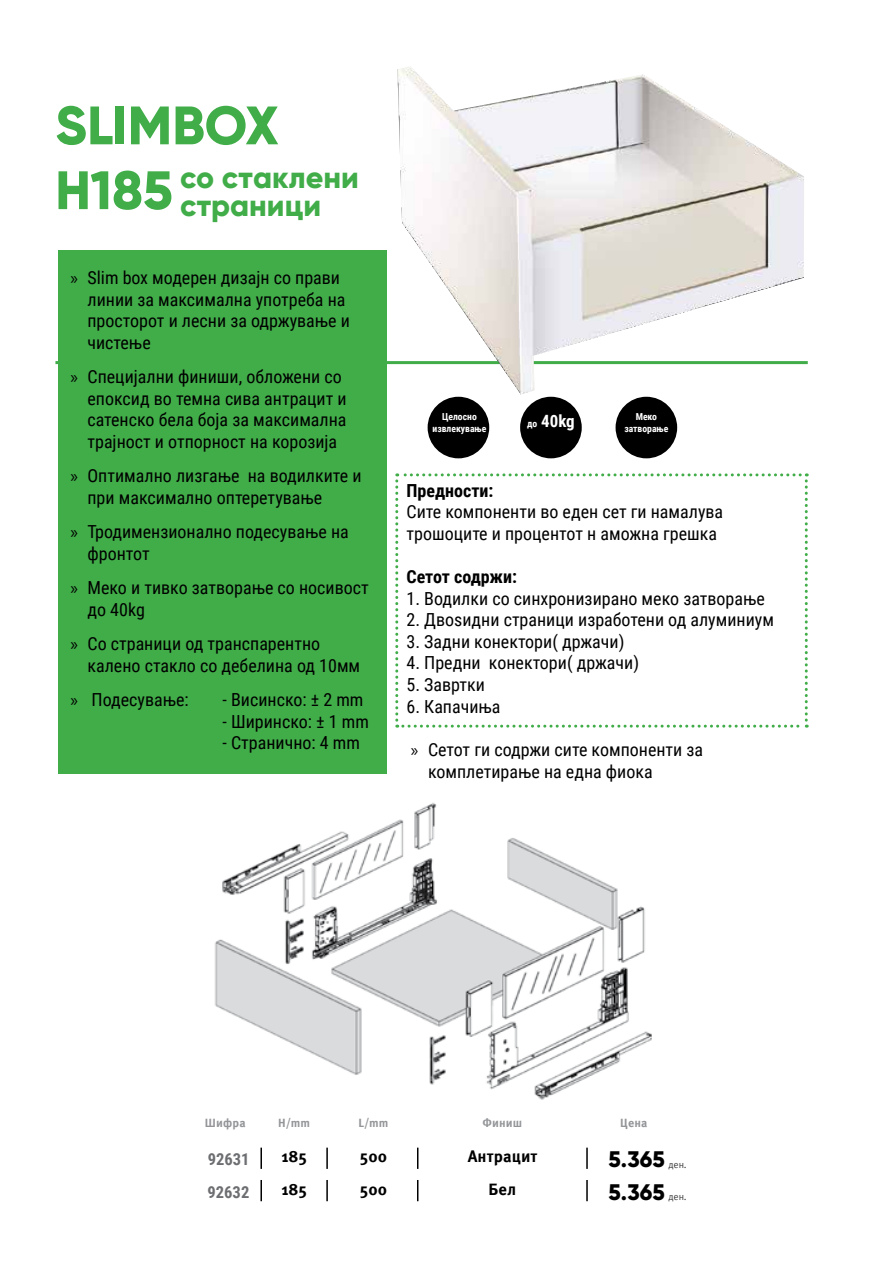
<style>
.page{position:relative;width:893px;height:1263px;background:#fff}
.page>*{position:absolute;margin:0;border:0;box-sizing:border-box;transform-origin:0 0}
.t1{font:800 54px "Gilroy";color:#41ad49}
.t2{font:800 30.6px/28px "Gilroy";color:#41ad49}
.t3{font:800 22.5px/33px "Gilroy";letter-spacing:.005em;color:#000}
.t4{font:18px/21.6px "Roboto Condensed";color:#000}
.t5{font:700 18px "Roboto Condensed";color:#000}
.t6{font:700 16.95px "Roboto Condensed";color:#fff}
.t7{font:700 16.5px/33px "Meta Pro";letter-spacing:.005em;color:#000}
.t8{font:700 16.5px/33px "Roboto Condensed";letter-spacing:.005em;color:#6d6e71}
.t9{font:700 12px "Meta Pro";letter-spacing:.01em;color:#939598}
.t10{font:9.9px "Meta Pro";color:#414042}
.t11{font:700 9.6px/11.6px "Roboto Condensed";color:#fff;text-align:center}
.s1{font-size:54px}
.s2{font-family:"Myriad Pro"}
.s3{font-size:9.6px}
</style>
<div class="page">
<hr style="left:55px;top:361px;width:753px;height:3px;background:#41ad49">
<hr style="left:260px;top:1147px;width:2px;height:22px;background:#000">
<hr style="left:326px;top:1147px;width:2px;height:22px;background:#000">
<hr style="left:260px;top:1180px;width:2px;height:21px;background:#000">
<hr style="left:326px;top:1180px;width:2px;height:21px;background:#000">
<svg style="left:417px;top:1147px;width:1px;height:22px"></svg>
<hr style="left:586px;top:1147px;width:2px;height:22px;background:#000">
<svg style="left:417px;top:1180px;width:1px;height:21px"></svg>
<hr style="left:586px;top:1180px;width:2px;height:21px;background:#000">
<img style="left:214px;top:802px;width:438px;height:298px">
<img style="left:397px;top:67px;width:407px;height:327px">
<div style="left:58px;top:251px;width:328px;height:523px;background:#41ad49"></div>
<svg style="left:395px;top:473px;width:413px;height:255px"></svg>
<div style="left:428px;top:397px;width:61px;height:61px;background:#000;border-radius:50%"></div>
<div style="left:520px;top:397px;width:62px;height:61px;background:#000;border-radius:50%"></div>
<div style="left:616px;top:397px;width:61px;height:61px;background:#000;border-radius:50%"></div>
<h1 class="t1" style="left:55px;top:91px;width:225px">SLIMBOX</h1>
<h2 class="t2" style="left:180px;top:163px;width:180px;text-indent:-125px"><span class="s1">H185</span> со стаклени страници</h2>
<p class="t4" style="left:87px;top:266px;width:264px;text-indent:-17px"><span class="s2">»</span> Slim box модерен дизајн со прави линии за максимална употреба на просторот и лесни за одржување и чистење</p>
<p class="t4" style="left:87px;top:365px;width:261px;text-indent:-17px"><span class="s2">»</span> Специјални финиши, обложени со епоксид во темна сива антрацит и сатенско бела боја за максимална трајност и отпорност на корозија</p>
<p class="t4" style="left:87px;top:464px;width:276px;text-indent:-17px"><span class="s2">»</span> Оптимално лизгање на водилките и при максимално оптеретување</p>
<p class="t4" style="left:87px;top:520px;width:263px;text-indent:-17px"><span class="s2">»</span> Тродимензионално подесување на фронтот</p>
<p class="t4" style="left:87px;top:576px;width:283px;text-indent:-17px"><span class="s2">»</span> Меко и тивко затворање со носивост до 40kg</p>
<p class="t4" style="left:87px;top:632px;width:274px;text-indent:-17px"><span class="s2">»</span> Со страници од транспарентно калено стакло со дебелина од 10мм</p>
<p class="t4" style="left:70px;top:688px;width:120px"><span class="s2">»</span> Подесување:</p>
<p class="t4" style="left:222px;top:688px;width:143px">- Висинско: ± 2 mm</p>
<p class="t4" style="left:222px;top:710px;width:148px">- Ширинско: ± 1 mm</p>
<p class="t4" style="left:222px;top:731px;width:139px">- Странично: 4 mm</p>
<p class="t11" style="left:433px;top:410px;width:55px">Целосно извлекување</p>
<p class="t11" style="left:624px;top:410px;width:45px">Меко затворање</p>
<p class="t6" style="left:527px;top:409px;width:49px"><span class="s3">до</span> 40kg</p>
<p class="t5" style="left:406px;top:477px;width:88px">Предности:</p>
<p class="t4" style="left:406px;top:500px;width:318px">Сите компоненти во еден сет ги намалува трошоците и процентот н аможна грешка</p>
<p class="t5" style="left:406px;top:564px;width:112px">Сетот содржи:</p>
<p class="t4" style="left:406px;top:587px;width:360px">1. Водилки со синхронизирано меко затворање</p>
<p class="t4" style="left:406px;top:608px;width:369px">2. Двоѕидни страници изработени од алуминиум</p>
<p class="t4" style="left:406px;top:630px;width:219px">3. Задни конектори( држачи)</p>
<p class="t4" style="left:406px;top:651px;width:234px">4. Предни конектори( држачи)</p>
<p class="t4" style="left:406px;top:673px;width:80px">5. Завртки</p>
<p class="t4" style="left:406px;top:695px;width:96px">6. Капачиња</p>
<p class="t4" style="left:428px;top:738px;width:277px;text-indent:-17px"><span class="s2">»</span> Сетот ги содржи сите компоненти за комплетирање на една фиока</p>
<p class="t9" style="left:205px;top:1113px;width:42px">Шифра</p>
<p class="t9" style="left:278px;top:1113px;width:33px">H/mm</p>
<p class="t9" style="left:358px;top:1113px;width:32px">L/mm</p>
<p class="t9" style="left:482px;top:1113px;width:41px">Финиш</p>
<p class="t9" style="left:620px;top:1113px;width:29px">Цена</p>
<p class="t3" style="left:608px;top:1143px;width:58px">5.365<br>5.365</p>
<p class="t7" style="left:281px;top:1138px;width:27px">185<br>185</p>
<p class="t7" style="left:468px;top:1138px;width:71px;text-align:center">Антрацит<br>Бел</p>
<p class="t8" style="left:207px;top:1142px;width:44px">92631<br>92632</p>
<p class="t10" style="left:668px;top:1157px;width:20px">ден.</p>
<p class="t10" style="left:668px;top:1189px;width:20px">ден.</p>
<p class="t7" style="left:360px;top:1138px;width:29px">500<br>500</p>
</div>
